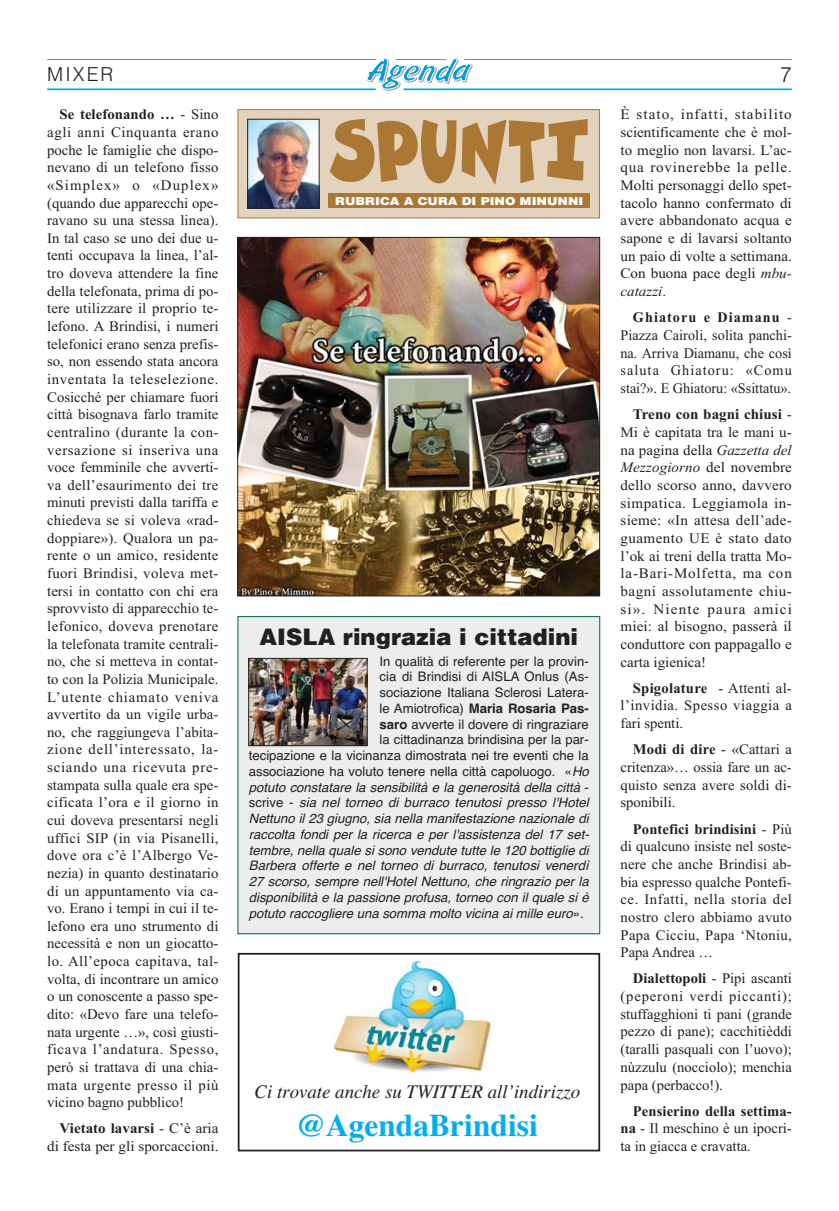
<style>
.page{position:relative;width:839px;height:1211px;background:#fff}
.page>*{position:absolute;margin:0;border:0;box-sizing:border-box;transform-origin:0 0}
.t1{font:71.05px "Comics";color:#ab7734;scale:.72 1}
.t2{font:700 31.5px "Times";color:#00aeef}
.t3{font:900 22.75px "Helvetica";color:#231f20}
.t4{font:300 21px "Helvetica";color:#231f20}
.t5{font:italic 19.25px "Times";color:#231f20}
.t6{font:300 19.25px "Helvetica";letter-spacing:.11em;color:#231f20}
.t7{font:14.7px/17.7px "Times New Roman";color:#231f20;text-align:justify}
.t8{font:italic 13.12px "Helvetica";color:#231f20}
.t9{font:13.12px "Helvetica";color:#231f20}
.t10{font:700 13.12px "Helvetica";color:#231f20}
.t11{font:900 10.85px "Helvetica";color:#fff;scale:1.15 1}
.s1{font-weight:700}
.s2{font-weight:400}
.s3{font-style:italic}
.s4{font-style:normal}
</style>
<div class="page">
<hr style="left:403px;top:88px;width:388px;height:2px;background:#00aeef">
<hr style="left:47px;top:88px;width:328px;height:2px;background:#00aeef">
<hr style="left:464px;top:59px;width:327px;height:1px;background:#00aeef">
<hr style="left:47px;top:59px;width:329px;height:1px;background:#00aeef">
<svg style="left:366px;top:58px;width:106px;height:33px"></svg>
<div style="left:238px;top:952px;width:362px;height:199px;border:2px solid #231f20"></div>
<img style="left:333px;top:960px;width:162px;height:117px">
<div style="left:238px;top:110px;width:361px;height:107px;background:#e3d2bc"></div>
<div style="left:237px;top:109px;width:362px;height:109px;border:1px solid #ab7734"></div>
<img style="left:249px;top:121px;width:68px;height:85px">
<div style="left:247px;top:119px;width:72px;height:89px;border:1px solid #231f20"></div>
<div style="left:328px;top:193px;width:262px;height:15px;background:#ab7734"></div>
<img style="left:239px;top:239px;width:358px;height:355px">
<div style="left:237px;top:237px;width:362px;height:359px;border:1px solid #231f20"></div>
<div style="left:238px;top:617px;width:361px;height:316px;background:#eceeeb"></div>
<div style="left:237px;top:616px;width:363px;height:318px;border:1px solid #005f38"></div>
<img style="left:250px;top:660px;width:115px;height:84px">
<div style="left:248px;top:658px;width:119px;height:88px;border:1px solid #231f20"></div>
<h3 class="t6" style="left:47px;top:67px;width:68px">MIXER</h3>
<h3 class="t4" style="left:780px;top:66px;width:13px">7</h3>
<p class="t7" style="left:47px;top:107px;width:173px;text-indent:12px"><span class="s1">Se telefonando …</span> - Sino agli anni Cinquanta erano poche le famiglie che dispo&shy;nevano di un telefono fisso «Simplex» o «Duplex» (quando due apparecchi ope&shy;ravano su una stessa linea).<br>In tal caso se uno dei due u&shy;tenti occupava la linea, l’al&shy;tro doveva attendere la fine della telefonata, prima di po&shy;tere utilizzare il proprio te&shy;lefono. A Brindisi, i numeri telefonici erano senza prefis&shy;so, non essendo stata ancora inventata la teleselezione.<br>Cosicché per chiamare fuori città bisognava farlo tramite centralino (durante la con&shy;versazione si inseriva una voce femminile che avverti&shy;va dell’esaurimento dei tre minuti previsti dalla tariffa e chiedeva se si voleva «rad&shy;doppiare»). Qualora un pa&shy;rente o un amico, residente fuori Brindisi, voleva met&shy;tersi in contatto con chi era sprovvisto di apparecchio te&shy;lefonico, doveva prenotare la telefonata tramite centrali&shy;no, che si metteva in contat&shy;to con la Polizia Municipale.<br>L’utente chiamato veniva avvertito da un vigile urba&shy;no, che raggiungeva l’abita&shy;zione dell’interessato, la&shy;sciando una ricevuta pre&shy;stampata sulla quale era spe&shy;cificata l’ora e il giorno in cui doveva presentarsi negli uffici SIP (in via Pisanelli, dove ora c’è l’Albergo Ve&shy;nezia) in quanto destinatario di un appuntamento via ca&shy;vo. Erano i tempi in cui il te&shy;lefono era uno strumento di necessità e non un giocatto&shy;lo. All’epoca capitava, tal&shy;volta, di incontrare un amico o un conoscente a passo spe&shy;dito: «Devo fare una telefo&shy;nata urgente …», così giusti&shy;ficava l’andatura. Spesso, però si trattava di una chia&shy;mata urgente presso il più vicino bagno pubblico!</p>
<p class="t7" style="left:47px;top:1121px;width:173px;text-align:right"><span class="s1">Vietato lavarsi</span> - C’è aria di festa per gli sporcaccioni.</p>
<h1 class="t1" style="left:330px;top:112px;width:361px">SPUNTI</h1>
<p class="t11" style="left:335px;top:197px;width:217px">RUBRICA A CURA DI PINO MINUNNI</p>
<h3 class="t3" style="left:259px;top:628px;width:320px">AISLA ringrazia i cittadini</h3>
<p class="t9" style="left:379px;top:656px;width:210px">In qualità di referente per la provin-</p>
<p class="t9" style="left:379px;top:672px;width:210px">cia di Brindisi di AISLA Onlus (As-</p>
<p class="t9" style="left:379px;top:687px;width:210px">sociazione Italiana Sclerosi Latera-</p>
<p class="t10" style="left:379px;top:703px;width:210px"><span class="s2">le Amiotrofica)</span> Maria Rosaria Pas-</p>
<p class="t9" style="left:379px;top:719px;width:210px"><span class="s1">saro</span> avverte il dovere di ringraziare</p>
<p class="t9" style="left:379px;top:735px;width:210px">la cittadinanza brindisina per la par-</p>
<p class="t9" style="left:249px;top:750px;width:341px">tecipazione e la vicinanza dimostrata nei tre eventi che la</p>
<p class="t9" style="left:249px;top:766px;width:341px">associazione ha voluto tenere nella città capoluogo. «<span class="s3">Ho</span></p>
<p class="t8" style="left:249px;top:782px;width:341px">potuto constatare la sensibilità e la generosità della città <span class="s4">-</span></p>
<p class="t8" style="left:249px;top:798px;width:341px"><span class="s4">scrive -</span> sia nel torneo di burraco tenutosi presso l'Hotel</p>
<p class="t8" style="left:249px;top:813px;width:341px">Nettuno il 23 giugno, sia nella manifestazione nazionale di</p>
<p class="t8" style="left:249px;top:829px;width:341px">raccolta fondi per la ricerca e per l'assistenza del 17 set-</p>
<p class="t8" style="left:249px;top:845px;width:341px">tembre, nella quale si sono vendute tutte le 120 bottiglie di</p>
<p class="t8" style="left:249px;top:861px;width:341px">Barbera offerte e nel torneo di burraco, tenutosi venerdì</p>
<p class="t8" style="left:249px;top:876px;width:341px">27 scorso, sempre nell'Hotel Nettuno, che ringrazio per la</p>
<p class="t8" style="left:249px;top:892px;width:341px">disponibilità e la passione profusa, torneo con il quale si è</p>
<p class="t8" style="left:249px;top:908px;width:336px">potuto raccogliere una somma molto vicina ai mille euro<span class="s4">».</span></p>
<h3 class="t5" style="left:254px;top:1084px;width:327px">Ci trovate anche su TWITTER all’indirizzo</h3>
<h2 class="t2" style="left:296px;top:1113px;width:243px">@AgendaBrindisi</h2>
<p class="t7" style="left:620px;top:107px;width:173px">È stato, infatti, stabilito scientificamente che è mol&shy;to meglio non lavarsi. L’ac&shy;qua rovinerebbe la pelle.<br>Molti personaggi dello spet&shy;tacolo hanno confermato di avere abbandonato acqua e sapone e di lavarsi soltanto un paio di volte a settimana.<br>Con buona pace degli <span class="s3">mbu&shy;catazzi</span>.</p>
<p class="t7" style="left:620px;top:310px;width:173px;text-indent:12px"><span class="s1">Ghiatoru e Diamanu</span> - Piazza Cairoli, solita panchi&shy;na. Arriva Diamanu, che così saluta Ghiatoru: «Comu stai?». E Ghiatoru: «Ssittatu».</p>
<p class="t7" style="left:620px;top:407px;width:173px;text-indent:12px"><span class="s1">Treno con bagni chiusi</span> - Mi è capitata tra le mani u&shy;na pagina della <span class="s3">Gazzetta del Mezzogiorno</span> del novembre dello scorso anno, davvero simpatica. Leggiamola in&shy;sieme: «In attesa dell’ade&shy;guamento UE è stato dato l’ok ai treni della tratta Mo&shy;la-Bari-Molfetta, ma con bagni assolutamente chiu&shy;si». Niente paura amici miei: al bisogno, passerà il conduttore con pappagallo e carta igienica!</p>
<p class="t7" style="left:620px;top:680px;width:173px;text-indent:12px"><span class="s1">Spigolature</span> - Attenti al&shy;l’invidia. Spesso viaggia a fari spenti.</p>
<p class="t7" style="left:620px;top:742px;width:173px;text-indent:12px"><span class="s1">Modi di dire</span> - «Cattari a critenza»… ossia fare un ac&shy;quisto senza avere soldi di&shy;sponibili.</p>
<p class="t7" style="left:620px;top:821px;width:173px;text-indent:12px"><span class="s1">Pontefici brindisini</span> - Più di qualcuno insiste nel soste&shy;nere che anche Brindisi ab&shy;bia espresso qualche Pontefi&shy;ce. Infatti, nella storia del nostro clero abbiamo avuto Papa Cicciu, Papa ‘Ntoniu, Papa Andrea …</p>
<p class="t7" style="left:620px;top:971px;width:173px;text-indent:12px"><span class="s1">Dialettopoli</span> - Pipi ascanti (peperoni verdi piccanti); stuffagghioni ti pani (grande pezzo di pane); cacchitièddi (taralli pasquali con l’uovo); nùzzulu (nocciolo); menchia papa (perbacco!).</p>
<p class="t7" style="left:620px;top:1103px;width:173px;text-indent:12px"><span class="s1">Pensierino della settima&shy;na</span> - Il meschino è un ipocri&shy;ta in giacca e cravatta.</p>
</div>
